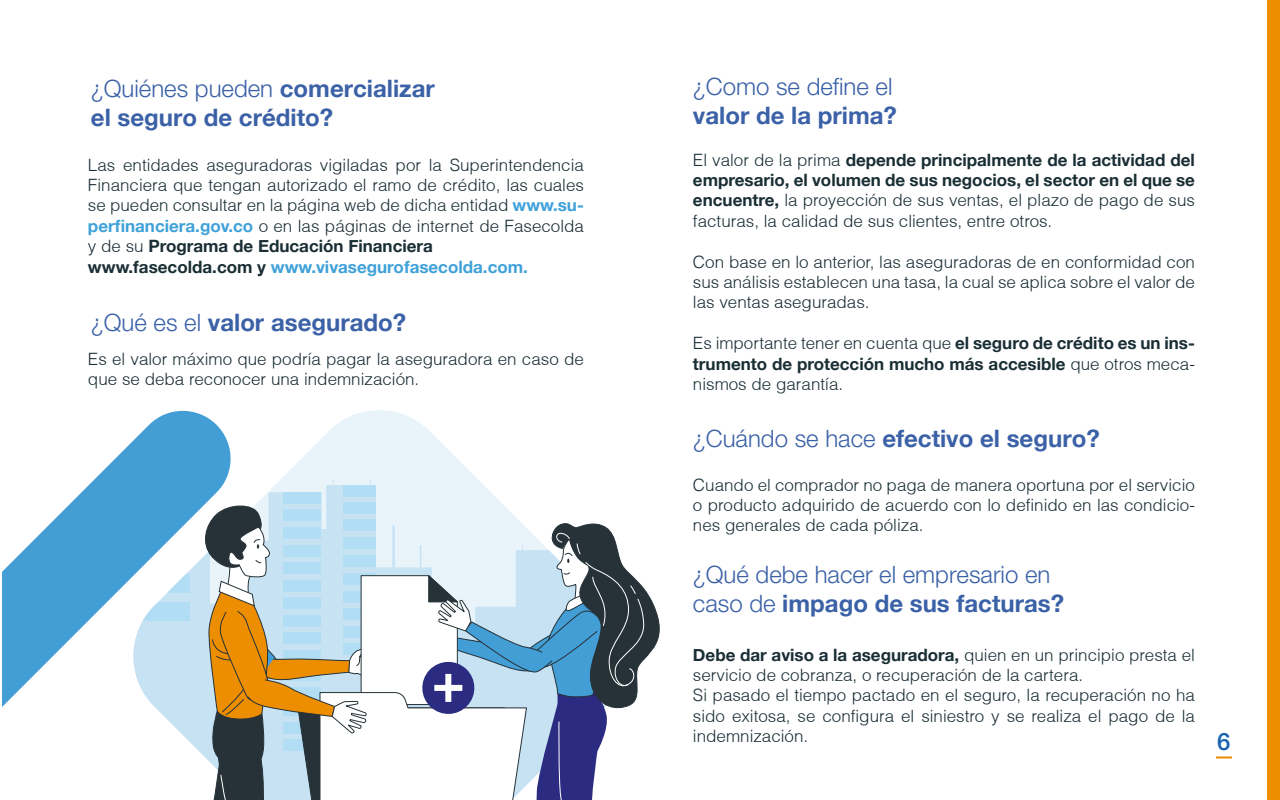
<style>
.page{position:relative;width:1280px;height:800px;background:#fff}
.page>*{position:absolute;margin:0;border:0;box-sizing:border-box;transform-origin:0 0}
.t1{font:700 24px/28.8px "Helvetica Neue";color:#3b61a7}
.t2{font:300 24px/28.8px "Helvetica Neue";color:#3b61a7}
.t3{font:500 24px "Helvetica Neue";color:#1862b0}
.t4{font:300 17px/20.4px "Helvetica";color:#1a2e35;text-align:justify}
.t5{font:700 17px/20.4px "Helvetica Neue";color:#1a2e35}
.s1{font-weight:300}
.s2{font-family:"Helvetica Neue";font-weight:700;color:#3fa1d9}
.s3{font-family:"Helvetica";font-weight:300}
.s4{color:#3fa1d9}
.s5{font-family:"Helvetica Neue";font-weight:700}
.s6{font-weight:700}
</style>
<div class="page">
<div style="left:1267px;top:0;width:13px;height:800px;background:#ed8e01"></div>
<svg style="left:282px;top:410px;width:195px;height:69px;fill:#e9f3fa"></svg>
<svg style="left:259px;top:479px;width:241px;height:23px;background:#e6f1f9"></svg>
<div style="left:344px;top:485px;width:32px;height:11px;background:#b1def5"></div>
<div style="left:284px;top:492px;width:37px;height:12px;background:#b1def5"></div>
<svg style="left:213px;top:502px;width:447px;height:298px"></svg>
<svg style="left:2px;top:410px;width:233px;height:371px"></svg>
<svg style="left:2px;top:453px;width:89px;height:157px"></svg>
<svg style="left:1216px;top:756px;width:16px;height:2px"></svg>
<h1 class="t1" style="left:91px;top:74px;width:345px"><span class="s1">¿Quiénes pueden</span> comercializar el seguro de crédito?</h1>
<p class="t4" style="left:88px;top:156px;width:498px">Las entidades aseguradoras vigiladas por la Superintendencia Financiera que tengan autorizado el ramo de crédito, las cuales se pueden consultar en la página web de dicha entidad <span class="s2">www.su&shy;perfinanciera.gov.co</span> o en las páginas de internet de Fasecolda</p>
<p class="t5" style="left:88px;top:236px;width:441px"><span class="s3">y de su</span> Programa de Educación Financiera www.fasecolda.com y <span class="s4">www.vivasegurofasecolda.com.</span></p>
<h1 class="t1" style="left:91px;top:308px;width:317px"><span class="s1">¿Qué es el</span> valor asegurado?</h1>
<p class="t4" style="left:88px;top:350px;width:497px">Es el valor máximo que podría pagar la aseguradora en caso de que se deba reconocer una indemnización.</p>
<h1 class="t2" style="left:693px;top:75px;width:201px">¿Como se define el</h1>
<h1 class="t1" style="left:693px;top:101px;width:205px">valor de la prima?</h1>
<p class="t5" style="left:693px;top:149px;width:504px"><span class="s3">El valor de la prima</span> depende principalmente de la actividad del empresario, el volumen de sus negocios, el sector en el que se</p>
<p class="t4" style="left:693px;top:191px;width:504px"><span class="s5">encuentre,</span> la proyección de sus ventas, el plazo de pago de sus facturas, la calidad de sus clientes, entre otros.</p>
<p class="t4" style="left:693px;top:253px;width:504px">Con base en lo anterior, las aseguradoras de en conformidad con sus análisis establecen una tasa, la cual se aplica sobre el valor de las ventas aseguradas.</p>
<p class="t4" style="left:693px;top:334px;width:504px">Es importante tener en cuenta que <span class="s5">el seguro de crédito es un ins-</span></p>
<p class="t5" style="left:693px;top:353px;width:504px">trumento de protección mucho más accesible <span class="s3">que otros meca-</span></p>
<p class="t4" style="left:693px;top:375px;width:152px">nismos de garantía.</p>
<h1 class="t1" style="left:693px;top:424px;width:408px"><span class="s1">¿Cuándo se hace</span> efectivo el seguro?</h1>
<p class="t4" style="left:693px;top:476px;width:504px">Cuando el comprador no paga de manera oportuna por el servicio o producto adquirido de acuerdo con lo definido en las condicio&shy;nes generales de cada póliza.</p>
<h1 class="t2" style="left:693px;top:562px;width:373px">¿Qué debe hacer el empresario en caso de <span class="s6">impago de sus facturas?</span></h1>
<p class="t5" style="left:693px;top:644px;width:503px">Debe dar aviso a la aseguradora, <span class="s3">quien en un principio presta el</span></p>
<p class="t4" style="left:693px;top:666px;width:504px;text-align:left">servicio de cobranza, o recuperación de la cartera.<br>Si pasado el tiempo pactado en el seguro, la recuperación no ha sido exitosa, se configura el siniestro y se realiza el pago de la indemnización.</p>
<h1 class="t3" style="left:1217px;top:732px;width:15px">6</h1>
</div>
